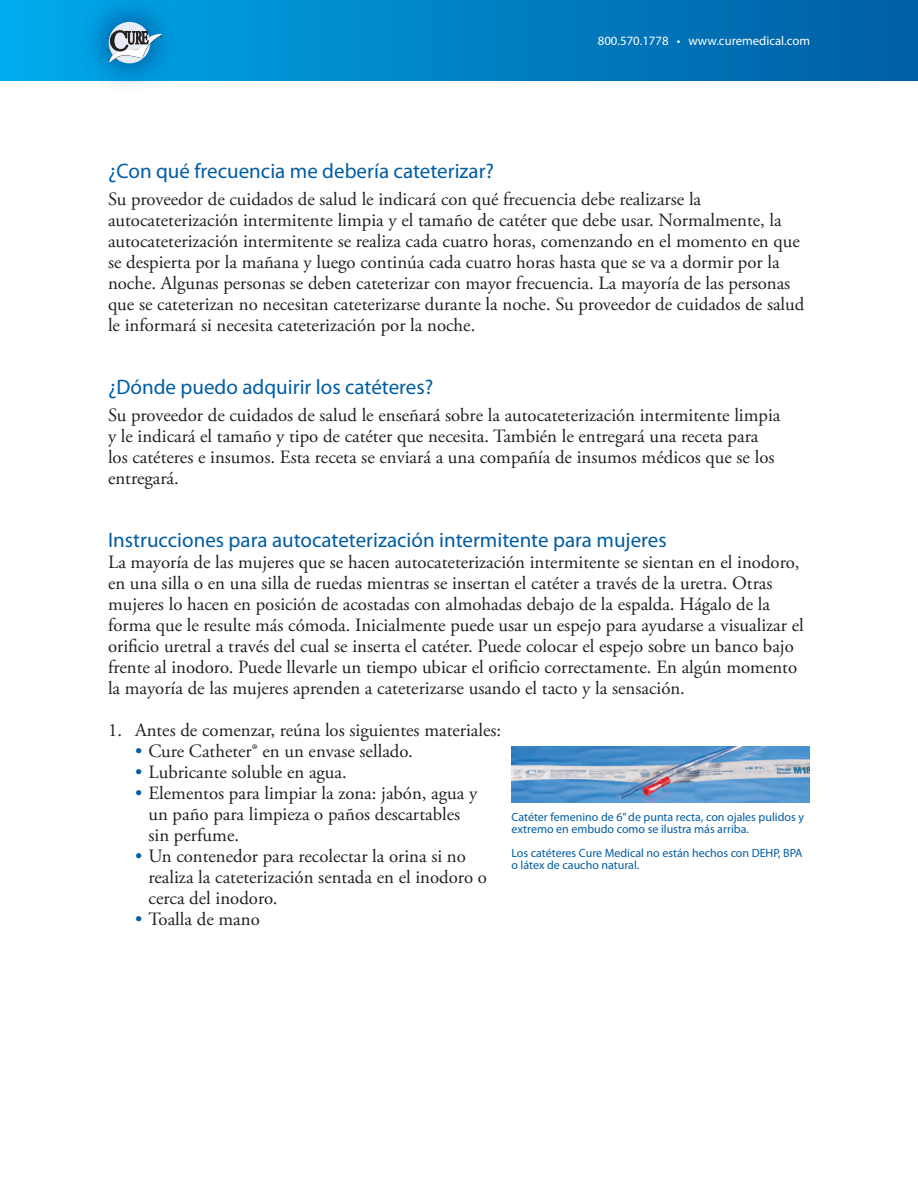
<style>
.page{position:relative;width:918px;height:1188px;background:#fff}
.page>*{position:absolute;margin:0;border:0;box-sizing:border-box;transform-origin:0 0}
.t1{font:21px "Myriad Pro";color:#005da4}
.t2{font:18.75px/21px "Adobe Garamond Pro";color:#231f20}
.t3{font:12.75px "Myriad Pro";color:#fff}
.t4{font:12px/12px "Myriad Pro";color:#005da4}
.s1{color:#005da4}
</style>
<div class="page">
<svg style="left:0;top:0;width:918px;height:81px;background:#0080c4"></svg>
<svg style="left:81px;top:0;width:98px;height:85px;background:#0f9bda"></svg>
<div style="left:109px;top:22px;width:41px;height:41px;background:#e7ecf7;border-radius:50%"></div>
<svg style="left:109px;top:25px;width:53px;height:38px"></svg>
<img style="left:512px;top:747px;width:298px;height:56px">
<p class="t3" style="left:598px;top:34px;width:214px">800.570.1778 • www.curemedical.com</p>
<p class="t1" style="left:108px;top:159px;width:388px">¿Con qué frecuencia me debería cateterizar?</p>
<p class="t2" style="left:108px;top:189px;width:698px">Su proveedor de cuidados de salud le indicará con qué frecuencia debe realizarse la autocateterización intermitente limpia y el tamaño de catéter que debe usar. Normalmente, la autocateterización intermitente se realiza cada cuatro horas, comenzando en el momento en que se despierta por la mañana y luego continúa cada cuatro horas hasta que se va a dormir por la noche. Algunas personas se deben cateterizar con mayor frecuencia. La mayoría de las personas que se cateterizan no necesitan cateterizarse durante la noche. Su proveedor de cuidados de salud le informará si necesita cateterización por la noche.</p>
<p class="t1" style="left:108px;top:375px;width:327px">¿Dónde puedo adquirir los catéteres?</p>
<p class="t2" style="left:108px;top:405px;width:674px">Su proveedor de cuidados de salud le enseñará sobre la autocateterización intermitente limpia y le indicará el tamaño y tipo de catéter que necesita. También le entregará una receta para los catéteres e insumos. Esta receta se enviará a una compañía de insumos médicos que se los entregará.</p>
<p class="t1" style="left:108px;top:528px;width:560px">Instrucciones para autocateterización intermitente para mujeres</p>
<p class="t2" style="left:108px;top:552px;width:697px">La mayoría de las mujeres que se hacen autocateterización intermitente se sientan en el inodoro, en una silla o en una silla de ruedas mientras se insertan el catéter a través de la uretra. Otras mujeres lo hacen en posición de acostadas con almohadas debajo de la espalda. Hágalo de la forma que le resulte más cómoda. Inicialmente puede usar un espejo para ayudarse a visualizar el orificio uretral a través del cual se inserta el catéter. Puede colocar el espejo sobre un banco bajo frente al inodoro. Puede llevarle un tiempo ubicar el orificio correctamente. En algún momento la mayoría de las mujeres aprenden a cateterizarse usando el tacto y la sensación.</p>
<p class="t2" style="left:108px;top:720px;width:395px">1. Antes de comenzar, reúna los siguientes materiales:</p>
<p class="t2" style="left:135px;top:741px;width:279px"><span class="s1">•</span> Cure Catheter® en un envase sellado.</p>
<p class="t2" style="left:135px;top:762px;width:213px"><span class="s1">•</span> Lubricante soluble en agua.</p>
<p class="t2" style="left:148px;top:783px;width:330px;text-indent:-14px"><span class="s1">•</span> Elementos para limpiar la zona: jabón, agua y un paño para limpieza o paños descartables sin perfume.</p>
<p class="t2" style="left:148px;top:846px;width:340px;text-indent:-14px"><span class="s1">•</span> Un contenedor para recolectar la orina si no realiza la cateterización sentada en el inodoro o</p>
<p class="t2" style="left:148px;top:888px;width:131px">cerca del inodoro.</p>
<p class="t2" style="left:135px;top:909px;width:126px"><span class="s1">•</span> Toalla de mano</p>
<p class="t4" style="left:512px;top:811px;width:294px">Catéter femenino de 6” de punta recta, con ojales pulidos y extremo en embudo como se ilustra más arriba.</p>
<p class="t4" style="left:512px;top:847px;width:292px">Los catéteres Cure Medical no están hechos con DEHP, BPA o látex de caucho natural.</p>
</div>
